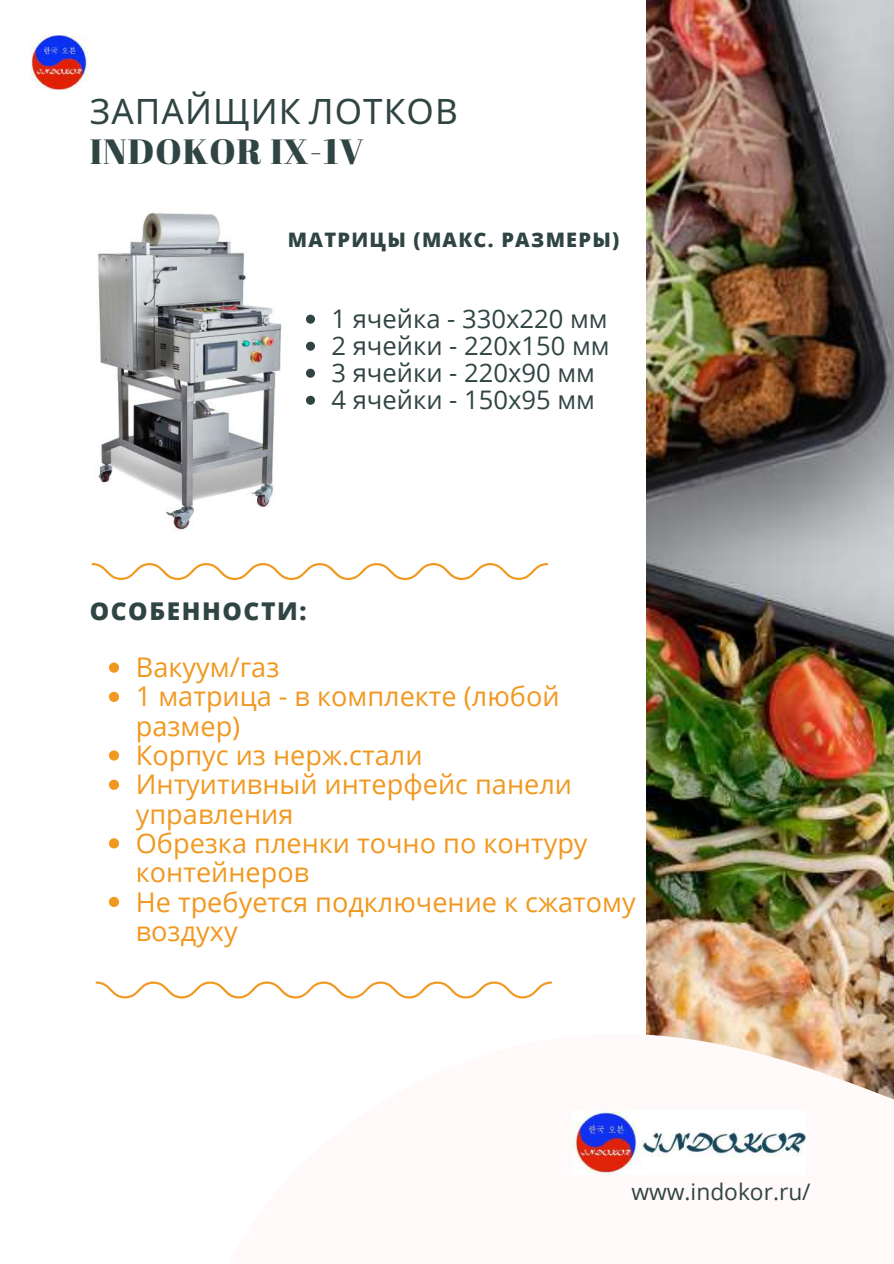
<style>
.page{position:relative;width:894px;height:1264px;background:#fff}
.page>*{position:absolute;margin:0;border:0;box-sizing:border-box;transform-origin:0 0}
.t1{font:35.1px "Noto Sans";letter-spacing:.03em;color:#304543}
.t2{font:35.1px "Abril Fatface";letter-spacing:.03em;color:#304543}
.t3{font:27.15px/29.2px "Open Sans";color:#f19820}
.t4{font:25.65px/27px "Open Sans";color:#304543}
.t5{font:800 24.45px "Open Sans";letter-spacing:.065em;color:#304543}
.t6{font:22.8px "Open Sans";color:#304543}
.t7{font:800 19.95px "Open Sans";letter-spacing:.065em;color:#304543}
</style>
<div class="page">
<img style="left:646px;top:0;width:247px;height:981px">
<svg style="left:235px;top:981px;width:658px;height:194px"></svg>
<svg style="left:95px;top:981px;width:457px;height:17px"></svg>
<svg style="left:92px;top:563px;width:456px;height:17px"></svg>
<img style="left:31px;top:36px;width:58px;height:54px">
<img style="left:97px;top:212px;width:185px;height:319px">
<svg style="left:109px;top:662px;width:10px;height:10px"></svg>
<svg style="left:109px;top:692px;width:10px;height:10px"></svg>
<svg style="left:109px;top:750px;width:10px;height:10px"></svg>
<svg style="left:109px;top:779px;width:10px;height:10px"></svg>
<svg style="left:109px;top:838px;width:10px;height:10px"></svg>
<svg style="left:109px;top:896px;width:10px;height:11px"></svg>
<img style="left:572px;top:1110px;width:233px;height:64px">
<svg style="left:306px;top:315px;width:9px;height:9px"></svg>
<svg style="left:306px;top:342px;width:9px;height:9px"></svg>
<svg style="left:306px;top:369px;width:9px;height:9px"></svg>
<svg style="left:306px;top:396px;width:9px;height:9px"></svg>
<p class="t1" style="left:90px;top:86px;width:369px">ЗАПАЙЩИК ЛОТКОВ</p>
<p class="t2" style="left:90px;top:127px;width:275px">INDOKOR IX-1V</p>
<p class="t7" style="left:288px;top:225px;width:333px">МАТРИЦЫ (МАКС. РАЗМЕРЫ)</p>
<p class="t4" style="left:331px;top:305px;width:279px">1 ячейка - 330х220 мм<br>2 ячейки - 220х150 мм<br>3 ячейки - 220х90 мм<br>4 ячейки - 150х95 мм</p>
<p class="t5" style="left:90px;top:594px;width:218px">ОСОБЕННОСТИ:</p>
<p class="t3" style="left:136px;top:652px;width:501px">Вакуум/газ<br>1 матрица - в комплекте (любой размер)<br>Корпус из нерж.стали<br>Интуитивный интерфейс панели управления<br>Обрезка пленки точно по контуру контейнеров<br>Не требуется подключение к сжатому воздуху</p>
<p class="t6" style="left:631px;top:1175px;width:181px">www.indokor.ru/</p>
</div>
